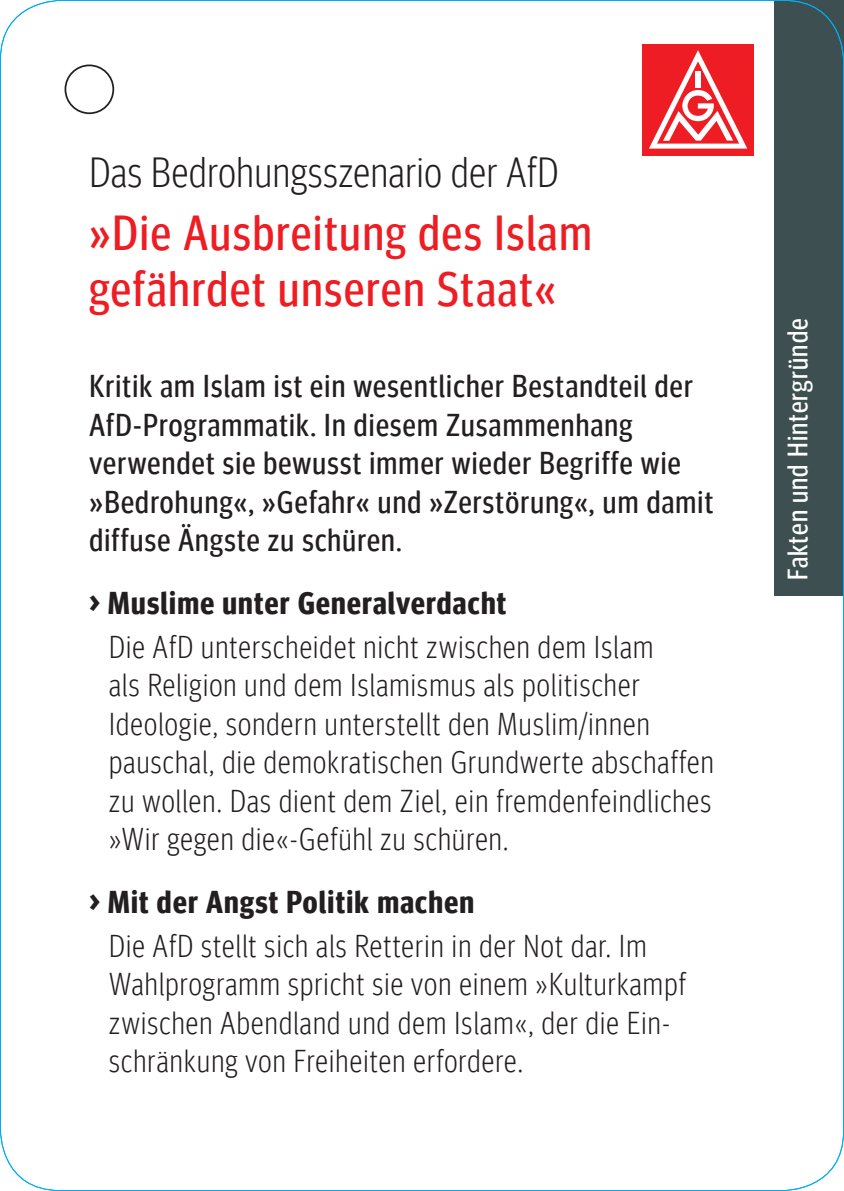
<style>
.page{position:relative;width:844px;height:1191px;background:#fff}
.page>*{position:absolute;margin:0;border:0;box-sizing:border-box;transform-origin:0 0}
.t1{font:49px/56px "Meta Headline Cond";letter-spacing:.04em;color:#ee1d23}
.t2{font:300 42px "Meta Headline Cond";letter-spacing:.02em;color:#231f20}
.t3{font:300 31.5px/38.5px "Meta Headline Cond";letter-spacing:.04em;color:#231f20}
.t4{font:31.5px/38.5px "Meta Headline Cond";letter-spacing:.04em;color:#231f20}
.t5{font:700 31.5px "Meta Headline Cond";letter-spacing:.04em;color:#231f20}
.t6{font:28px "Meta Headline Cond";letter-spacing:.04em;color:#fff}
</style>
<div class="page">
<div style="left:642px;top:44px;width:111px;height:111px;background:#ee1d23"></div>
<svg style="left:649px;top:50px;width:99px;height:99px"></svg>
<div style="left:774px;top:0;width:69px;height:595px;background:#3d4f51"></div>
<div style="left:64px;top:64px;width:50px;height:50px;border:2px solid #231f20;border-radius:50%"></div>
<h2 class="t2" style="left:89px;top:149px;width:470px">Das Bedrohungsszenario der AfD</h2>
<h1 class="t1" style="left:89px;top:204px;width:504px">»Die Ausbreitung des Islam gefährdet unseren Staat«</h1>
<p class="t4" style="left:89px;top:366px;width:625px">Kritik am Islam ist ein wesentlicher Bestandteil der AfD-Programmatik. In diesem Zusammenhang verwendet sie bewusst immer wieder Begriffe wie »Bedrohung«, »Gefahr« und »Zerstörung«, um damit diffuse Ängste zu schüren.</p>
<p class="t5" style="left:89px;top:584px;width:418px">&gt; Muslime unter Generalverdacht</p>
<p class="t3" style="left:109px;top:627px;width:605px">Die AfD unterscheidet nicht zwischen dem Islam<br>als Religion und dem Islamismus als politischer Ideologie, sondern unterstellt den Muslim/innen pauschal, die demokratischen Grundwerte abschaffen zu wollen. Das dient dem Ziel, ein fremdenfeindliches »Wir gegen die«-Gefühl zu schüren.</p>
<p class="t5" style="left:89px;top:883px;width:386px">&gt; Mit der Angst Politik machen</p>
<p class="t3" style="left:109px;top:926px;width:578px">Die AfD stellt sich als Retterin in der Not dar. Im Wahlprogramm spricht sie von einem »Kulturkampf zwischen Abendland und dem Islam«, der die Ein&shy;schränkung von Freiheiten erfordere.</p>
<p class="t6" style="left:781px;top:579px;width:262px;rotate:-90deg">Fakten und Hintergründe</p>
</div>
